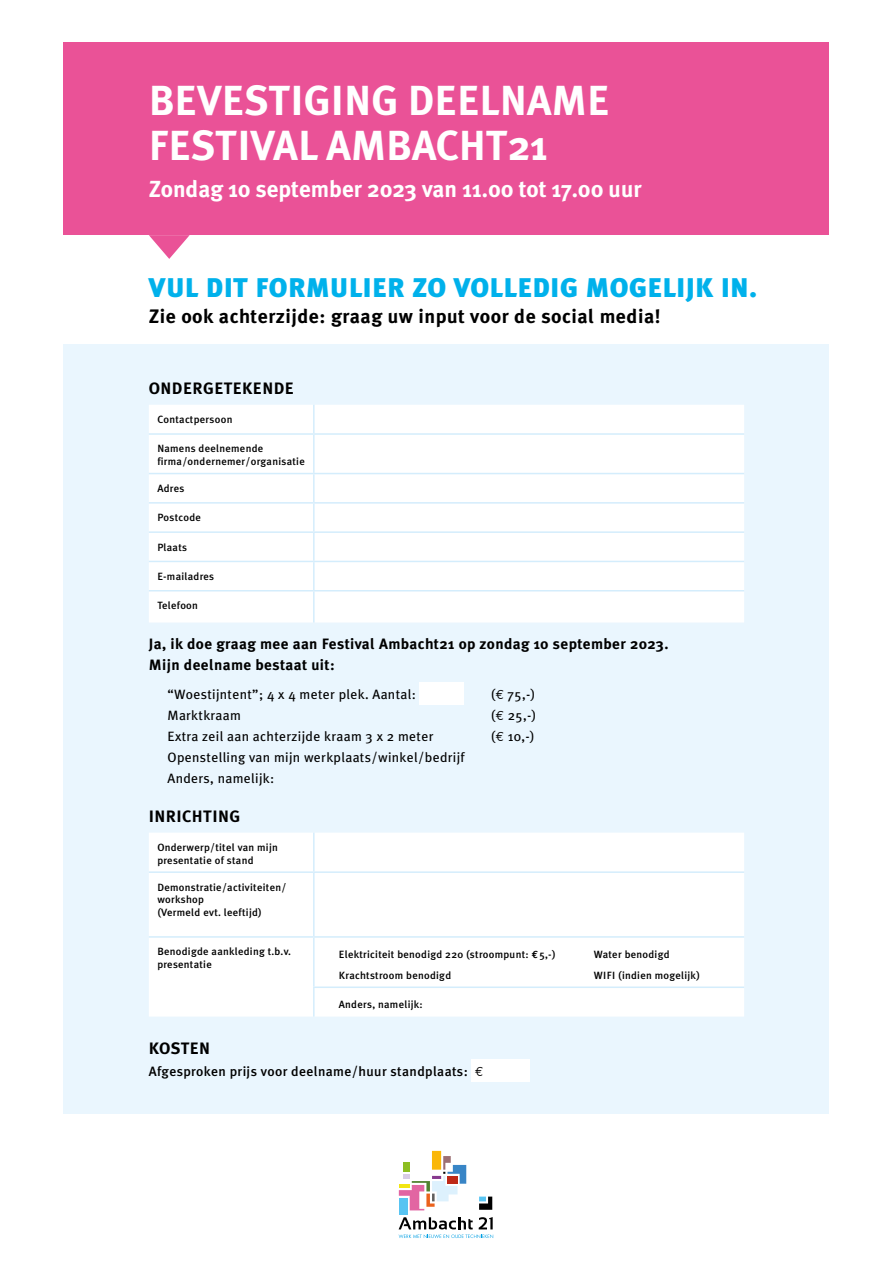
<style>
.page{position:relative;width:893px;height:1263px;background:#fff}
.page>*{position:absolute;margin:0;border:0;box-sizing:border-box;transform-origin:0 0}
.t1{font:700 42px/45px "Meta Plus";color:#fff}
.t2{font:900 27px "Meta Plus";letter-spacing:.01em;color:#00b1eb}
.t3{font:700 23.25px "Meta Plus";color:#fff}
.t4{font:700 19.5px "Meta Plus";letter-spacing:.025em;color:#000}
.t5{font:700 16.5px "Meta Plus";letter-spacing:.025em;color:#000}
.t6{font:700 15px/21px "Meta Plus";letter-spacing:.025em;color:#000}
.t7{font:13.5px/21px "Meta Plus";letter-spacing:.025em;color:#000}
.t8{font:500 13.5px "Meta Plus";letter-spacing:.025em;color:#000}
.t9{font:500 10.5px/12.6px "Meta Plus";letter-spacing:.025em;color:#000}
.s1{font-family:"Euro Mono"}
.s2{font-family:"Euro Mono";font-weight:700}
.s3{font-family:"Euro Mono";font-weight:400}
</style>
<div class="page">
<div style="left:64px;top:43px;width:765px;height:192px;background:#ea5297"></div>
<div style="left:64px;top:344px;width:765px;height:770px;background:#eaf6fe"></div>
<div style="left:419px;top:682px;width:45px;height:23px;background:#fff"></div>
<div style="left:149px;top:405px;width:595px;height:217px;background:#fff"></div>
<hr style="left:313px;top:405px;width:2px;height:28px;background:#d4edfc">
<hr style="left:149px;top:433px;width:165px;height:2px;background:#d4edfc">
<hr style="left:314px;top:433px;width:430px;height:2px;background:#d4edfc">
<hr style="left:313px;top:435px;width:2px;height:38px;background:#d4edfc">
<hr style="left:149px;top:473px;width:165px;height:1px;background:#d4edfc">
<hr style="left:314px;top:473px;width:430px;height:1px;background:#d4edfc">
<hr style="left:313px;top:474px;width:2px;height:28px;background:#d4edfc">
<hr style="left:149px;top:502px;width:165px;height:2px;background:#d4edfc">
<hr style="left:314px;top:502px;width:430px;height:2px;background:#d4edfc">
<hr style="left:313px;top:504px;width:2px;height:27px;background:#d4edfc">
<hr style="left:149px;top:531px;width:165px;height:2px;background:#d4edfc">
<hr style="left:314px;top:531px;width:430px;height:2px;background:#d4edfc">
<hr style="left:313px;top:533px;width:2px;height:28px;background:#d4edfc">
<hr style="left:149px;top:561px;width:165px;height:1px;background:#d4edfc">
<hr style="left:314px;top:561px;width:430px;height:1px;background:#d4edfc">
<hr style="left:313px;top:562px;width:2px;height:28px;background:#d4edfc">
<hr style="left:149px;top:590px;width:165px;height:1px;background:#d4edfc">
<hr style="left:314px;top:590px;width:430px;height:1px;background:#d4edfc">
<hr style="left:313px;top:591px;width:2px;height:31px;background:#d4edfc">
<svg style="left:149px;top:235px;width:41px;height:24px"></svg>
<svg style="left:479px;top:1196px;width:13px;height:14px"></svg>
<div style="left:432px;top:1151px;width:9px;height:19px;background:#fab708"></div>
<svg style="left:399px;top:1156px;width:67px;height:54px"></svg>
<div style="left:399px;top:1198px;width:9px;height:16px;background:#58c4f2"></div>
<svg style="left:399px;top:1217px;width:94px;height:21px"></svg>
<div style="left:149px;top:833px;width:595px;height:183px;background:#fff"></div>
<hr style="left:313px;top:833px;width:2px;height:38px;background:#d4edfc">
<hr style="left:149px;top:871px;width:165px;height:2px;background:#d4edfc">
<hr style="left:314px;top:871px;width:430px;height:2px;background:#d4edfc">
<hr style="left:313px;top:873px;width:2px;height:63px;background:#d4edfc">
<hr style="left:149px;top:936px;width:165px;height:2px;background:#d4edfc">
<hr style="left:314px;top:936px;width:430px;height:2px;background:#d4edfc">
<hr style="left:313px;top:938px;width:2px;height:48px;background:#d4edfc">
<hr style="left:313px;top:986px;width:431px;height:2px;background:#d4edfc">
<hr style="left:313px;top:988px;width:2px;height:28px;background:#d4edfc">
<div style="left:471px;top:1059px;width:59px;height:23px;background:#fff"></div>
<h1 class="t1" style="left:149px;top:78px;width:462px">BEVESTIGING DEELNAME<br>FESTIVAL AMBACHT21</h1>
<h3 class="t3" style="left:149px;top:176px;width:494px">Zondag 10 september 2023 van 11.00 tot 17.00 uur</h3>
<h2 class="t2" style="left:149px;top:271px;width:610px">VUL DIT FORMULIER ZO VOLLEDIG MOGELIJK IN.</h2>
<h3 class="t4" style="left:149px;top:305px;width:513px">Zie ook achterzijde: graag uw input voor de social media!</h3>
<h3 class="t5" style="left:149px;top:379px;width:147px">ONDERGETEKENDE</h3>
<p class="t9" style="left:157px;top:413px;width:77px">Contactpersoon</p>
<p class="t9" style="left:157px;top:442px;width:149px">Namens deelnemende firma/ondernemer/organisatie</p>
<p class="t9" style="left:157px;top:482px;width:29px">Adres</p>
<p class="t9" style="left:157px;top:511px;width:45px">Postcode</p>
<p class="t9" style="left:157px;top:541px;width:31px">Plaats</p>
<p class="t9" style="left:157px;top:570px;width:58px">E-mailadres</p>
<p class="t9" style="left:157px;top:599px;width:42px">Telefoon</p>
<h3 class="t6" style="left:149px;top:633px;width:521px">Ja, ik doe graag mee aan Festival Ambacht21 op zondag 10 september 2023.<br>Mijn deelname bestaat uit:</h3>
<p class="t7" style="left:167px;top:684px;width:250px">“Woestijntent”; 4 x 4 meter plek. Aantal:</p>
<p class="t7" style="left:491px;top:684px;width:46px">(<span class="s1">E</span> 75,-)</p>
<p class="t7" style="left:167px;top:705px;width:75px">Marktkraam</p>
<p class="t7" style="left:491px;top:705px;width:47px">(<span class="s1">E</span> 25,-)</p>
<p class="t7" style="left:167px;top:726px;width:267px">Extra zeil aan achterzijde kraam 3 x 2 meter</p>
<p class="t7" style="left:491px;top:726px;width:45px">(<span class="s1">E</span> 10,-)</p>
<p class="t7" style="left:167px;top:747px;width:299px">Openstelling van mijn werkplaats/winkel/bedrijf<br>Anders, namelijk:</p>
<h3 class="t5" style="left:149px;top:807px;width:93px">INRICHTING</h3>
<p class="t9" style="left:157px;top:841px;width:122px">Onderwerp/titel van mijn presentatie of stand</p>
<p class="t9" style="left:157px;top:880px;width:131px">Demonstratie/activiteiten/ workshop<br>(Vermeld evt. leeftijd)</p>
<p class="t9" style="left:157px;top:945px;width:135px">Benodigde aankleding t.b.v. presentatie</p>
<p class="t9" style="left:339px;top:948px;width:218px">Elektriciteit benodigd 220 (stroompunt: <span class="s2">e</span> 5,-)</p>
<p class="t9" style="left:594px;top:948px;width:77px">Water benodigd</p>
<p class="t9" style="left:339px;top:969px;width:114px">Krachtstroom benodigd</p>
<p class="t9" style="left:594px;top:969px;width:108px">WIFI (indien mogelijk)</p>
<p class="t9" style="left:339px;top:998px;width:85px">Anders, namelijk:</p>
<h3 class="t5" style="left:149px;top:1039px;width:63px">KOSTEN</h3>
<p class="t8" style="left:149px;top:1064px;width:336px">Afgesproken prijs voor deelname/huur standplaats: <span class="s3">E</span></p>
</div>
